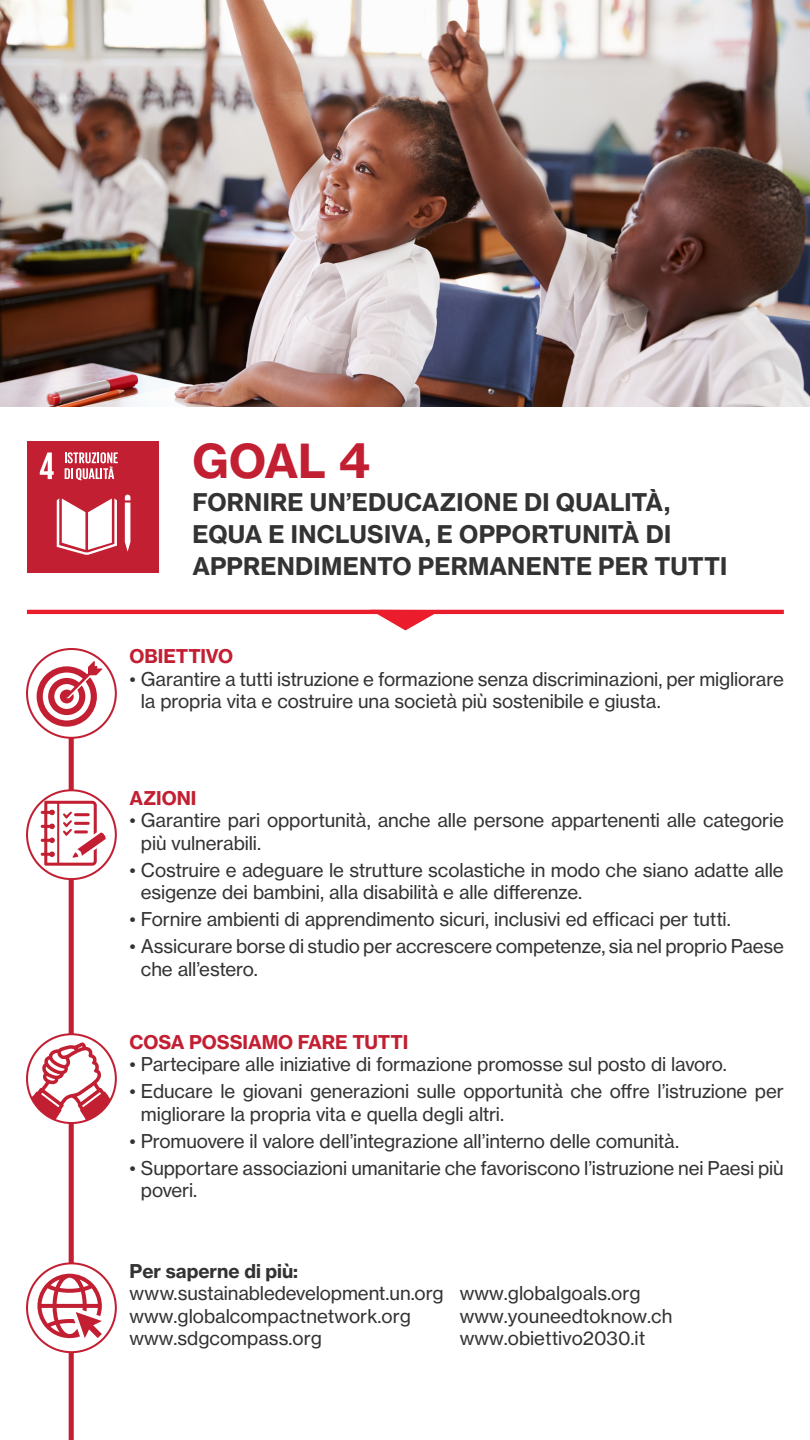
<style>
.page{position:relative;width:810px;height:1440px;background:#fff}
.page>*{position:absolute;margin:0;border:0;box-sizing:border-box;transform-origin:0 0}
.t1{font:700 46.2px "BW Haas Text 75";color:#c21f32}
.t2{font:700 24px/32.2px "BW Haas Text 75";letter-spacing:.01em;color:#333}
.t3{font:18.75px/22.5px "BW Haas Text 55 Roman";letter-spacing:-.005em;color:#333}
.t4{font:700 18.75px "BW Haas Text 75";letter-spacing:-.005em;color:#c21f32}
.t5{font:700 18.75px "BW Haas Text 75";color:#333}
</style>
<div class="page">
<div style="left:69px;top:676px;width:5px;height:764px;background:#c21f32"></div>
<svg style="left:27px;top:790px;width:89px;height:89px"></svg>
<svg style="left:41px;top:801px;width:65px;height:65px"></svg>
<div style="left:26px;top:789px;width:91px;height:91px;border:2px solid #c21f32;border-radius:50%"></div>
<svg style="left:27px;top:649px;width:89px;height:89px"></svg>
<svg style="left:37px;top:661px;width:65px;height:66px"></svg>
<div style="left:26px;top:648px;width:91px;height:91px;border:2px solid #c21f32;border-radius:50%"></div>
<svg style="left:27px;top:1034px;width:89px;height:89px"></svg>
<svg style="left:27px;top:1042px;width:89px;height:81px"></svg>
<div style="left:26px;top:1033px;width:91px;height:91px;border:2px solid #c21f32;border-radius:50%"></div>
<div style="left:27px;top:1263px;width:89px;height:89px;background:#fff;border-radius:50%"></div>
<svg style="left:37px;top:1274px;width:65px;height:64px"></svg>
<div style="left:26px;top:1262px;width:91px;height:91px;border:2px solid #c21f32;border-radius:50%"></div>
<img style="left:0;top:0;width:810px;height:407px">
<div style="left:27px;top:441px;width:132px;height:132px;background:#c21f32"></div>
<svg style="left:40px;top:452px;width:14px;height:27px"></svg>
<svg style="left:125px;top:495px;width:5px;height:57px"></svg>
<svg style="left:57px;top:498px;width:60px;height:57px"></svg>
<svg style="left:65px;top:452px;width:53px;height:28px"></svg>
<hr style="left:27px;top:610px;width:757px;height:4px;background:#eb1c2c">
<svg style="left:370px;top:614px;width:71px;height:16px"></svg>
<p class="t1" style="left:193px;top:432px;width:178px">GOAL 4</p>
<p class="t2" style="left:192px;top:486px;width:536px">FORNIRE UN’EDUCAZIONE DI QUALITÀ,<br>EQUA E INCLUSIVA, E OPPORTUNITÀ DI<br>APPRENDIMENTO PERMANENTE PER TUTTI</p>
<p class="t4" style="left:130px;top:645px;width:105px">OBIETTIVO</p>
<p class="t3" style="left:141px;top:668px;width:644px;text-indent:-11px">• Garantire a tutti istruzione e formazione senza discriminazioni, per migliorare la propria vita e costruire una società più sostenibile e giusta.</p>
<p class="t4" style="left:130px;top:786px;width:68px">AZIONI</p>
<p class="t3" style="left:141px;top:809px;width:644px;text-indent:-11px">• Garantire pari opportunità, anche alle persone appartenenti alle categorie più vulnerabili.</p>
<p class="t3" style="left:141px;top:858px;width:644px;text-indent:-11px">• Costruire e adeguare le strutture scolastiche in modo che siano adatte alle esigenze dei bambini, alla disabilità e alle differenze.</p>
<p class="t3" style="left:130px;top:908px;width:603px">• Fornire ambienti di apprendimento sicuri, inclusivi ed efficaci per tutti.</p>
<p class="t3" style="left:141px;top:935px;width:644px;text-indent:-11px">• Assicurare borse di studio per accrescere competenze, sia nel proprio Paese che all’estero.</p>
<p class="t4" style="left:130px;top:1030px;width:280px">COSA POSSIAMO FARE TUTTI</p>
<p class="t3" style="left:130px;top:1053px;width:599px">• Partecipare alle iniziative di formazione promosse sul posto di lavoro.</p>
<p class="t3" style="left:141px;top:1080px;width:644px;text-indent:-11px">• Educare le giovani generazioni sulle opportunità che offre l’istruzione per migliorare la propria vita e quella degli altri.</p>
<p class="t3" style="left:130px;top:1129px;width:551px">• Promuovere il valore dell’integrazione all’interno delle comunità.</p>
<p class="t3" style="left:141px;top:1156px;width:644px;text-indent:-11px">• Supportare associazioni umanitarie che favoriscono l’istruzione nei Paesi più poveri.</p>
<p class="t5" style="left:130px;top:1259px;width:170px">Per saperne di più:</p>
<p class="t3" style="left:130px;top:1282px;width:315px">www.sustainabledevelopment.un.org</p>
<p class="t3" style="left:130px;top:1305px;width:283px">www.globalcompactnetwork.org</p>
<p class="t3" style="left:130px;top:1327px;width:194px">www.sdgcompass.org</p>
<p class="t3" style="left:460px;top:1282px;width:182px">www.globalgoals.org</p>
<p class="t3" style="left:460px;top:1305px;width:214px">www.youneedtoknow.ch</p>
<p class="t3" style="left:460px;top:1327px;width:187px">www.obiettivo2030.it</p>
</div>
